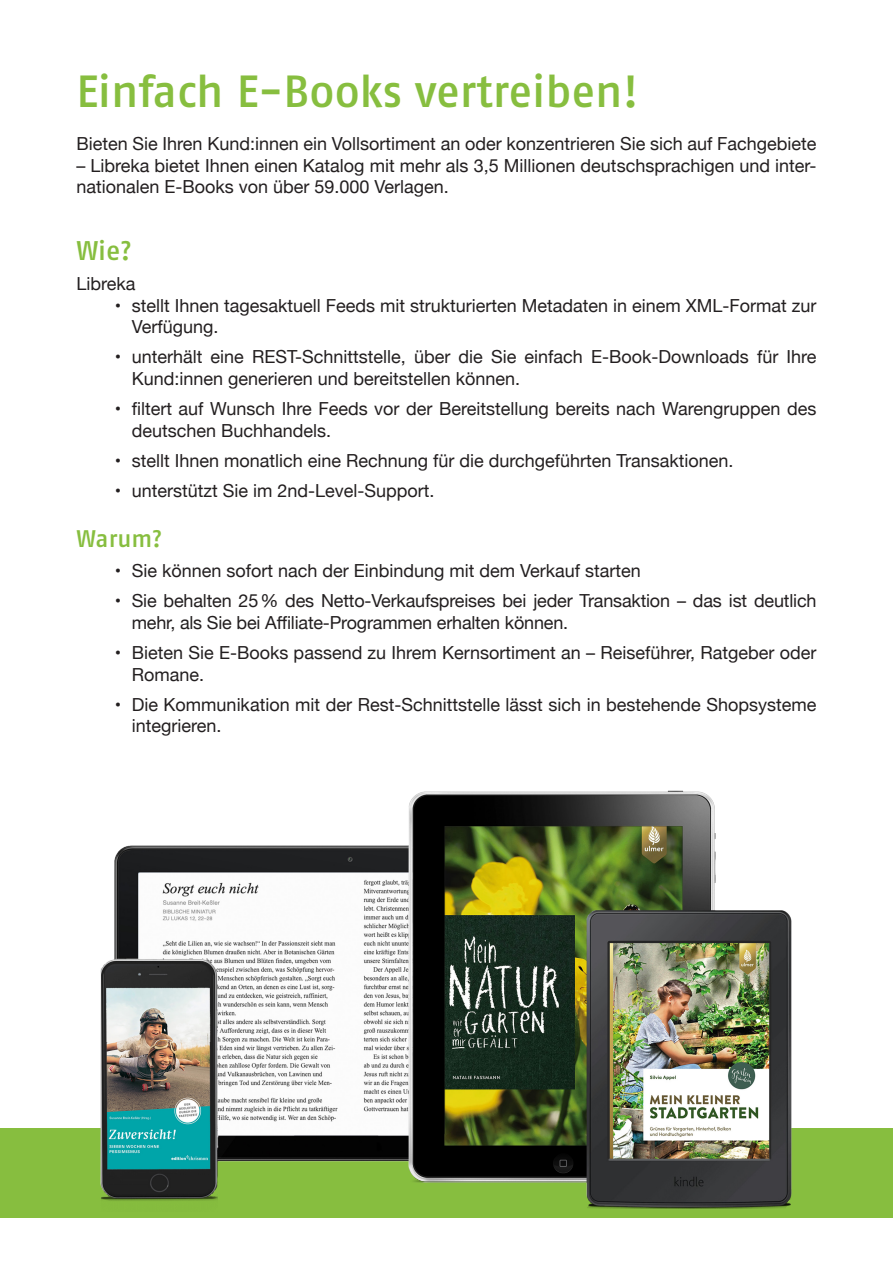
<style>
.page{position:relative;width:893px;height:1263px;background:#fff}
.page>*{position:absolute;margin:0;border:0;box-sizing:border-box;transform-origin:0 0}
.t1{font:500 45px "Fago Pro";letter-spacing:-.005em;color:#87be3f}
.zwischen{font:500 27px "Fago Pro";color:#87be3f}
.zwischen-2{font:500 24px "Fago Pro";letter-spacing:-.005em;color:#87be3f}
.t2{font:18px/21.6px "Helvetica Neue";color:#231f20}
</style>
<div class="page">
<div style="left:0;top:1128px;width:893px;height:89px;background:#87be3f"></div>
<img style="left:98px;top:790px;width:697px;height:428px">
<p class="t1" style="left:76px;top:64px;width:563px">Einfach E-Books vertreiben!</p>
<p class="t2" style="left:76px;top:134px;width:742px">Bieten Sie Ihren Kund:innen ein Vollsortiment an oder konzentrieren Sie sich auf Fachgebiete</p>
<p class="t2" style="left:76px;top:155px;width:742px">– Libreka bietet Ihnen einen Katalog mit mehr als 3,5 Millionen deutschsprachigen und inter&shy;nationalen E-Books von über 59.000 Verlagen.</p>
<p class="zwischen" style="left:76px;top:234px;width:57px">Wie?</p>
<p class="t2" style="left:76px;top:274px;width:61px">Libreka</p>
<p class="t2" style="left:132px;top:295px;width:686px;text-indent:-17px">• stellt Ihnen tagesaktuell Feeds mit strukturierten Metadaten in einem XML-Format zur<br>Verfügung.</p>
<p class="t2" style="left:132px;top:347px;width:686px;text-indent:-17px">• unterhält eine REST-Schnittstelle, über die Sie einfach E-Book-Downloads für Ihre<br>Kund:innen generieren und bereitstellen können.</p>
<p class="t2" style="left:132px;top:399px;width:686px;text-indent:-17px">• filtert auf Wunsch Ihre Feeds vor der Bereitstellung bereits nach Warengruppen des deutschen Buchhandels.</p>
<p class="t2" style="left:115px;top:451px;width:620px">• stellt Ihnen monatlich eine Rechnung für die durchgeführten Transaktionen.</p>
<p class="t2" style="left:115px;top:481px;width:321px">• unterstützt Sie im 2nd-Level-Support.</p>
<p class="zwischen-2" style="left:76px;top:524px;width:88px">Warum?</p>
<p class="t2" style="left:115px;top:561px;width:528px">• Sie können sofort nach der Einbindung mit dem Verkauf starten</p>
<p class="t2" style="left:132px;top:591px;width:686px;text-indent:-17px">• Sie behalten 25% des Netto-Verkaufspreises bei jeder Transaktion – das ist deutlich mehr, als Sie bei Affiliate-Programmen erhalten können.</p>
<p class="t2" style="left:132px;top:643px;width:686px;text-indent:-17px">• Bieten Sie E-Books passend zu Ihrem Kernsortiment an – Reiseführer, Ratgeber oder<br>Romane.</p>
<p class="t2" style="left:132px;top:694px;width:686px;text-indent:-17px">• Die Kommunikation mit der Rest-Schnittstelle lässt sich in bestehende Shopsysteme integrieren.</p>
</div>
